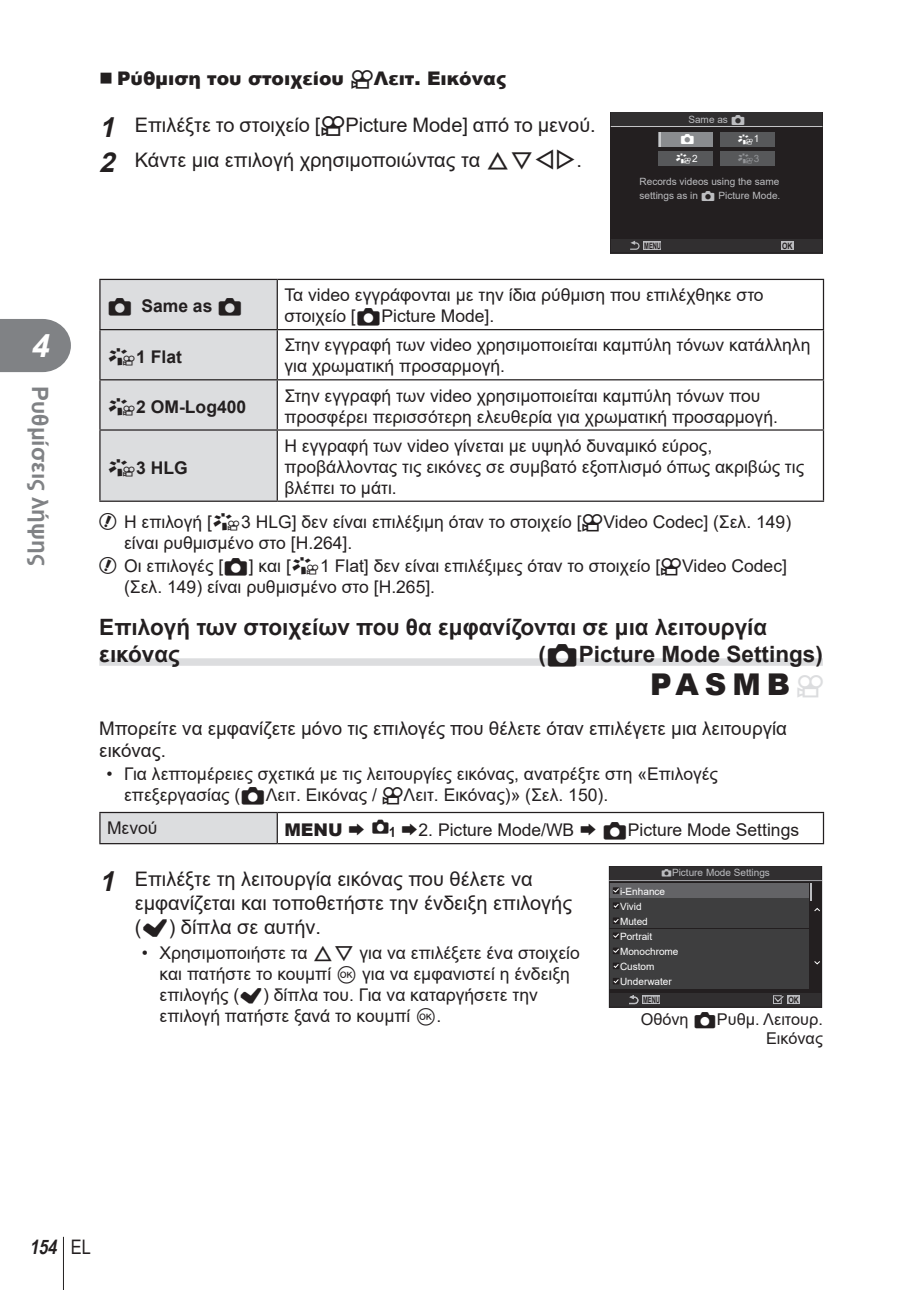
<style>
.page{position:relative;width:908px;height:1290px;background:#fff}
.page>*{position:absolute;margin:0;border:0;box-sizing:border-box;transform-origin:0 0}
.t1{font:italic 700 32.5px "Arial";color:#fff}
.t2{font:900 30px "Arial";letter-spacing:.2em;color:#231f20}
.t3{font:700 22.5px/27px "Arial";color:#231f20}
.t4{font:700 22.5px "Arial";color:#808285}
.t5{font:20px/24px "Arial";color:#231f20}
.t6{font:italic 700 20px "Arial Narrow";color:#231f20}
.t7{font:18.75px/22.5px "Arial";color:#231f20}
.t8{font:900 18.75px "Arial";color:#231f20}
.t9{font:17.5px/21px "Arial";color:#231f20}
.t10{font:700 17.5px "Arial";color:#231f20}
.t11{font:16.25px/18.8px "Arial";color:#231f20;text-align:right}
.t12{font:10px/14.8px "Arial";color:#bcbdc0}
.t13{font:10px/15px "Arial";color:#fff}
.t14{font:10px "olympus 29";color:#fff}
.t15{font:10px "Arial";color:#fff;scale:.9 1}
.t16{font:10px "olympus 29";color:#939598}
.t17{font:10px "Olympus 3";color:#fff}
.t18{font:700 8.75px "Arial";color:#231f20;scale:.65 1}
.t19{font:700 8.75px "Arial";color:#231f20;scale:.8 1}
.s1{font-family:"Olympus 1";font-weight:400}
.s2{font-weight:700;font-style:italic;font-size:27.5px}
.s3{font-family:"Olympus 1"}
.s4{font-family:"olympus 15"}
.s5{font-family:"Olympus 3"}
.s6{font-family:"Arial"}
.s7{font-family:"Olympus 3";font-weight:400}
.s8{font-family:"olympus 29";font-weight:400}
.s9{font-family:"olympus 29"}
.s10{font-family:"Olympus 10";font-weight:400;font-size:22.5px;color:#dcdddf}
.s11{font-weight:900}
.s12{font-family:"Olympus 7"}
.s13{font-family:"Olympus 38"}
.s14{font-family:"olymp 17"}
.s15{font-family:"Olympus 3";font-size:7.5px}
.s16{color:#fff}
.s17{font-weight:400;font-style:normal}
</style>
<div class="page">
<hr style="left:63px;top:1237px;width:1px;height:53px;background:#231f20">
<svg style="left:0;top:319px;width:71px;height:53px;background:#8a8c8f"></svg>
<div style="left:99px;top:658px;width:723px;height:8px;background:#dcdddf"></div>
<svg style="left:610px;top:112px;width:212px;height:141px;background:#2f2c2d"></svg>
<div style="left:100px;top:280px;width:176px;height:221px;background:#dcdddf"></div>
<hr style="left:99px;top:280px;width:1px;height:49px;background:#231f20">
<hr style="left:99px;top:329px;width:178px;height:1px;background:#231f20">
<hr style="left:99px;top:330px;width:1px;height:49px;background:#231f20">
<hr style="left:276px;top:280px;width:2px;height:49px;background:#231f20">
<hr style="left:277px;top:329px;width:546px;height:1px;background:#231f20">
<hr style="left:276px;top:330px;width:2px;height:49px;background:#231f20">
<hr style="left:276px;top:380px;width:2px;height:49px;background:#231f20">
<hr style="left:276px;top:431px;width:2px;height:70px;background:#231f20">
<hr style="left:99px;top:379px;width:178px;height:1px;background:#231f20">
<hr style="left:99px;top:380px;width:1px;height:49px;background:#231f20">
<hr style="left:277px;top:379px;width:546px;height:1px;background:#231f20">
<hr style="left:99px;top:429px;width:178px;height:2px;background:#231f20">
<hr style="left:99px;top:501px;width:178px;height:1px;background:#231f20">
<hr style="left:99px;top:431px;width:1px;height:70px;background:#231f20">
<hr style="left:277px;top:429px;width:546px;height:2px;background:#231f20">
<hr style="left:277px;top:501px;width:546px;height:1px;background:#231f20">
<hr style="left:99px;top:279px;width:178px;height:1px;background:#231f20">
<hr style="left:277px;top:279px;width:546px;height:1px;background:#231f20">
<hr style="left:822px;top:280px;width:1px;height:49px;background:#231f20">
<hr style="left:822px;top:330px;width:1px;height:49px;background:#231f20">
<hr style="left:822px;top:380px;width:1px;height:49px;background:#231f20">
<hr style="left:822px;top:431px;width:1px;height:70px;background:#231f20">
<div style="left:100px;top:812px;width:177px;height:32px;background:#dcdddf"></div>
<hr style="left:99px;top:813px;width:1px;height:30px;background:#231f20">
<hr style="left:822px;top:813px;width:1px;height:30px;background:#231f20">
<hr style="left:276px;top:813px;width:2px;height:30px;background:#231f20">
<hr style="left:99px;top:812px;width:178px;height:1px;background:#231f20">
<hr style="left:277px;top:812px;width:546px;height:1px;background:#231f20">
<hr style="left:99px;top:843px;width:178px;height:1px;background:#231f20">
<hr style="left:277px;top:843px;width:546px;height:1px;background:#231f20">
<svg style="left:609px;top:866px;width:212px;height:141px;background:#3f3e3f"></svg>
<h1 class="t1" style="left:32px;top:324px;width:20px">4</h1>
<p class="t4" style="left:56px;top:386px;width:181px;rotate:90deg">Ρυθμίσεις λήψης</p>
<p class="t8" style="left:117px;top:65px;width:390px">Ρύθμιση του στοιχείου <span class="s1">N</span>Λειτ. Εικόνας</p>
<p class="t5" style="left:99px;top:107px;width:498px;line-height:35.2px"><span class="s2">1</span> Επιλέξτε το στοιχείο [<span class="s3">N</span>Picture Mode] από το μενού.<br><span class="s2">2</span> Κάντε μια επιλογή χρησιμοποιώντας τα <span class="s4">FGHI</span>.</p>
<p class="t12" style="left:688px;top:112px;width:58px">Same as <span class="s5">K</span></p>
<p class="t15" style="left:678px;top:133px;width:16px">Off</p>
<p class="t14" style="left:736px;top:134px;width:24px">A<span class="s6">1</span></p>
<p class="t14" style="left:675px;top:153px;width:24px">A<span class="s6">2</span></p>
<p class="t16" style="left:736px;top:153px;width:24px">A<span class="s6">3</span></p>
<p class="t17" style="left:679px;top:133px;width:16px">K</p>
<p class="t12" style="left:639px;top:174px;width:142px">Records videos using the same settings as in <span class="s5">K</span> Picture Mode.</p>
<p class="t18" style="left:644px;top:239px;width:27px">MENU</p>
<p class="t19" style="left:781px;top:239px;width:15px">OK</p>
<p class="t10" style="left:107px;top:294px;width:137px"><span class="s7">K</span> Same as <span class="s7">K</span></p>
<p class="t9" style="left:284px;top:284px;width:480px">Τα video εγγράφονται με την ίδια ρύθμιση που επιλέχθηκε στο στοιχείο [<span class="s5">K</span>Picture Mode].</p>
<p class="t10" style="left:107px;top:344px;width:76px"><span class="s8">A</span>1 Flat</p>
<p class="t9" style="left:284px;top:335px;width:527px">Στην εγγραφή των video χρησιμοποιείται καμπύλη τόνων κατάλληλη για χρωματική προσαρμογή.</p>
<p class="t10" style="left:107px;top:395px;width:141px"><span class="s8">A</span>2 OM-Log400</p>
<p class="t9" style="left:284px;top:385px;width:495px">Στην εγγραφή των video χρησιμοποιείται καμπύλη τόνων που προσφέρει περισσότερη ελευθερία για χρωματική προσαρμογή.</p>
<p class="t10" style="left:107px;top:455px;width:82px"><span class="s8">A</span>3 HLG</p>
<p class="t9" style="left:284px;top:435px;width:521px">Η εγγραφή των video γίνεται με υψηλό δυναμικό εύρος, προβάλλοντας τις εικόνες σε συμβατό εξοπλισμό όπως ακριβώς τις βλέπει το μάτι.</p>
<p class="t9" style="left:124px;top:511px;width:668px;text-indent:-25px"><span class="s4">#</span> Η επιλογή [<span class="s9">A</span>3 HLG] δεν είναι επιλέξιμη όταν το στοιχείο [<span class="s3">N</span>Video Codec] (Σελ. 149) είναι ρυθμισμένο στο [H.264].</p>
<p class="t9" style="left:124px;top:555px;width:664px;text-indent:-25px"><span class="s4">#</span> Οι επιλογές [<span class="s5">K</span>] και [<span class="s9">A</span>1 Flat] δεν είναι επιλέξιμες όταν το στοιχείο [<span class="s3">N</span>Video Codec] (Σελ. 149) είναι ρυθμισμένο στο [H.265].</p>
<p class="t3" style="left:99px;top:614px;width:669px">Επιλογή των στοιχείων που θα εμφανίζονται σε μια λειτουργία εικόνας</p>
<p class="t3" style="left:538px;top:641px;width:286px">(<span class="s7">K</span>Picture Mode Settings)</p>
<h2 class="t2" style="left:650px;top:662px;width:174px">PASMB<span class="s10">n</span></h2>
<p class="t7" style="left:99px;top:717px;width:689px">Μπορείτε να εμφανίζετε μόνο τις επιλογές που θέλετε όταν επιλέγετε μια λειτουργία εικόνας.</p>
<p class="t9" style="left:124px;top:763px;width:595px;text-indent:-18px">• Για λεπτομέρειες σχετικά με τις λειτουργίες εικόνας, ανατρέξτε στη «Επιλογές επεξεργασίας (<span class="s5">K</span>Λειτ. Εικόνας / <span class="s3">N</span>Λειτ. Εικόνας)» (Σελ. 150).</p>
<p class="t9" style="left:107px;top:817px;width:52px">Μενού</p>
<p class="t9" style="left:284px;top:819px;width:516px"><span class="s11">MENU</span> <span class="s12">N</span> <span class="s13">_</span> <span class="s12">N</span>2. Picture Mode/WB <span class="s12">N</span> <span class="s5">K</span>Picture Mode Settings</p>
<p class="t5" style="left:135px;top:866px;width:438px;text-indent:-35px"><span class="s2">1</span> Επιλέξτε τη λειτουργία εικόνας που θέλετε να εμφανίζεται και τοποθετήστε την ένδειξη επιλογής (<span class="s14">v</span>) δίπλα σε αυτήν.</p>
<p class="t9" style="left:159px;top:942px;width:421px;text-indent:-18px">• Χρησιμοποιήστε τα <span class="s4">FG</span> για να επιλέξετε ένα στοιχείο και πατήστε το κουμπί <span class="s12">Q</span> για να εμφανιστεί η ένδειξη επιλογής (<span class="s14">v</span>) δίπλα του. Για να καταργήσετε την επιλογή πατήστε ξανά το κουμπί <span class="s12">Q</span>.</p>
<p class="t12" style="left:619px;top:863px;width:151px;line-height:18.8px;text-indent:41px"><span class="s15">K</span>Picture Mode Settings <span class="s16">i-Enhance</span></p>
<p class="t13" style="left:619px;top:914px;width:29px">Muted</p>
<p class="t13" style="left:619px;top:944px;width:60px">Monochrome<br>Custom<br>Underwater</p>
<p class="t11" style="left:640px;top:1010px;width:183px">Οθόνη <span class="s5">K</span>Ρυθμ. Λειτουρ.<br>Εικόνας</p>
<p class="t13" style="left:619px;top:899px;width:23px">Vivid</p>
<p class="t13" style="left:619px;top:929px;width:34px">Portrait</p>
<p class="t19" style="left:788px;top:994px;width:15px">OK</p>
<p class="t18" style="left:643px;top:994px;width:27px">MENU</p>
<p class="t6" style="left:29px;top:1232px;width:63px">154 <span class="s17">EL</span></p>
</div>
